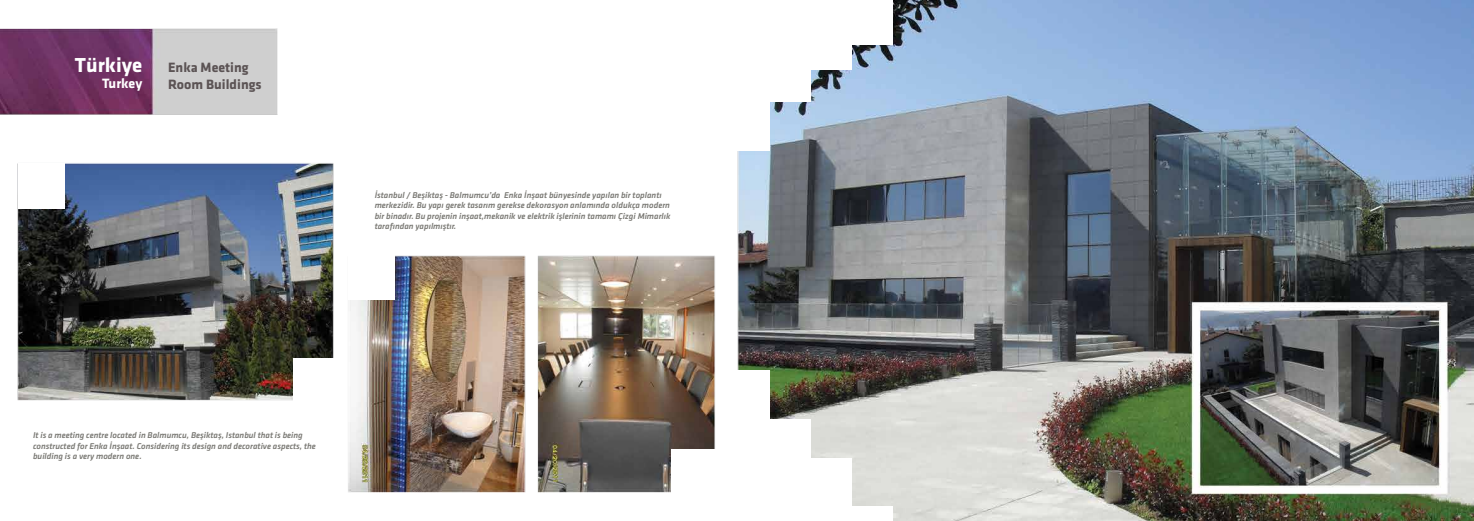
<style>
.page{position:relative;width:1474px;height:521px;background:#fff}
.page>*{position:absolute;margin:0;border:0;box-sizing:border-box;transform-origin:0 0}
.t1{font:700 21px "Klavika";color:#fff}
.t2{font:700 14px/16.8px "Klavika";color:#5b5354}
.t3{font:700 14px "Klavika";color:#fff}
.t4{font:italic 500 8.75px/10.5px "Klavika";color:#7a7974}
</style>
<div class="page">
<img style="left:0;top:0;width:1473px;height:521px">
<div style="left:18px;top:163px;width:47px;height:46px;background:#fff"></div>
<div style="left:293px;top:358px;width:46px;height:46px;background:#fff"></div>
<div style="left:348px;top:254px;width:47px;height:46px;background:#fff"></div>
<div style="left:671px;top:449px;width:46px;height:45px;background:#fff"></div>
<div style="left:728px;top:370px;width:42px;height:151px;background:#fff"></div>
<div style="left:728px;top:0;width:42px;height:150px;background:#fff"></div>
<div style="left:769px;top:0;width:41px;height:102px;background:#fff"></div>
<div style="left:810px;top:0;width:41px;height:69px;background:#fff"></div>
<div style="left:851px;top:0;width:41px;height:45px;background:#fff"></div>
<div style="left:769px;top:419px;width:41px;height:102px;background:#fff"></div>
<div style="left:810px;top:459px;width:41px;height:62px;background:#fff"></div>
<div style="left:851px;top:506px;width:41px;height:15px;background:#fff"></div>
<h1 class="t1" style="left:75px;top:53px;width:69px">Türkiye</h1>
<h2 class="t3" style="left:102px;top:76px;width:42px">Turkey</h2>
<h2 class="t2" style="left:168px;top:59px;width:95px">Enka Meeting<br>Room Buildings</h2>
<p class="t4" style="left:375px;top:190px;width:297px">İstanbul / Beşiktaş - Balmumcu’da Enka İnşaat bünyesinde yapılan bir toplantı merkezidir. Bu yapı gerek tasarım gerekse dekorasyon anlamında oldukça modern bir binadır. Bu projenin inşaat,mekanik ve elektrik işlerinin tamamı Çizgi Mimarlık tarafından yapılmıştır.</p>
<p class="t4" style="left:33px;top:430px;width:284px">It is a meeting centre located in Balmumcu, Beşiktaş, Istanbul that is being constructed for Enka İnşaat. Considering its design and decorative aspects, the building is a very modern one.</p>
</div>
